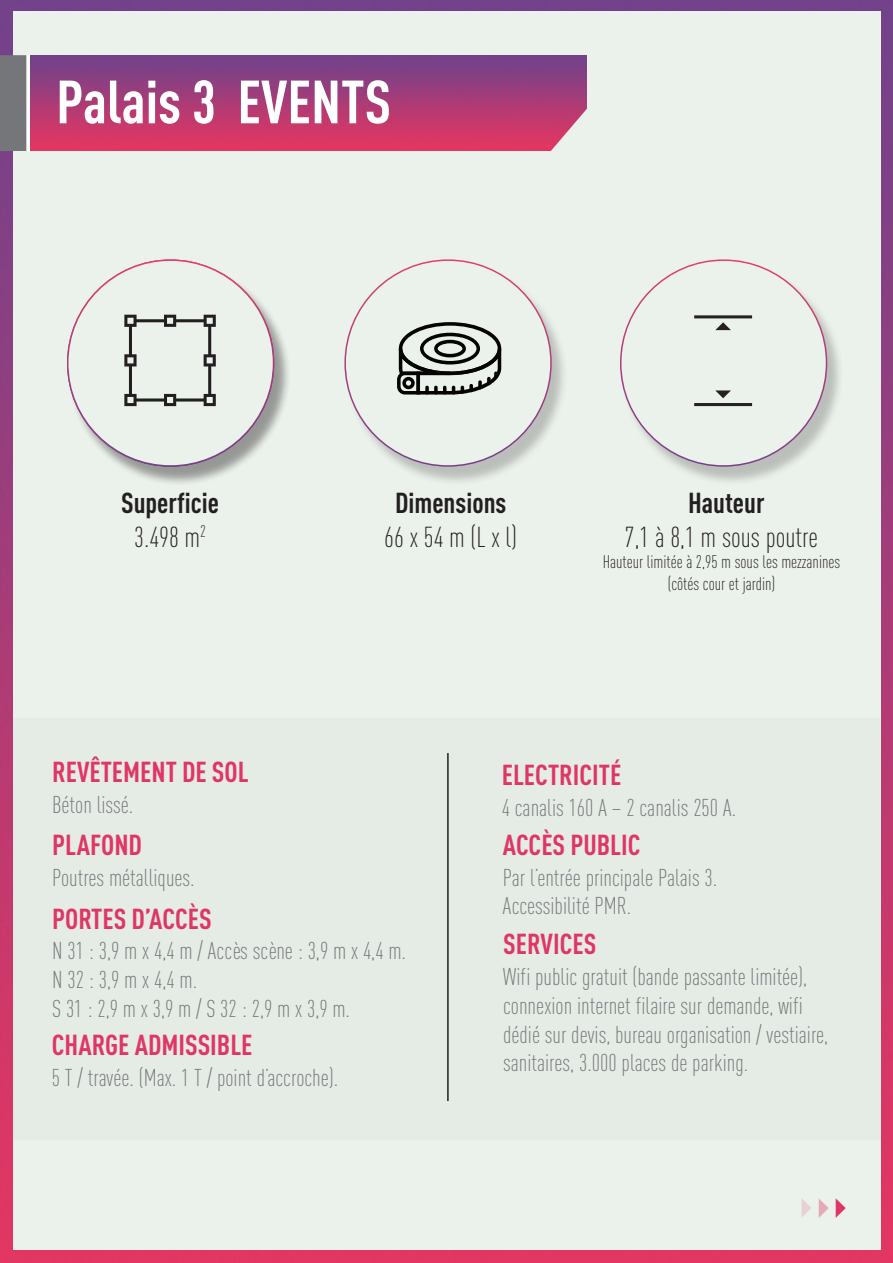
<style>
.page{position:relative;width:893px;height:1263px;background:#fff}
.page>*{position:absolute;margin:0;border:0;box-sizing:border-box;transform-origin:0 0}
.t1{font:700 60px "DIN Cond";color:#fff}
.t2{font:700 28.5px "DIN Cond";color:#df3663}
.t3{font:300 28.5px "DIN Cond";color:#231f20}
.t4{font:700 28.5px "DIN Cond";color:#231f20}
.t5{font:300 24px/28.8px "DIN Cond";color:#757679}
.t6{font:300 18px "DIN Cond";color:#231f20}
</style>
<div class="page">
<img style="left:0;top:0;width:893px;height:1263px">
<div style="left:13px;top:12px;width:867px;height:1238px;background:#ebf1eb"></div>
<div style="left:13px;top:719px;width:867px;height:421px;background:#e5ebe5"></div>
<div style="left:0;top:55px;width:26px;height:96px;background:#757679"></div>
<svg style="left:26px;top:55px;width:5px;height:96px"></svg>
<img style="left:31px;top:55px;width:555px;height:96px">
<svg style="left:533px;top:91px;width:54px;height:60px"></svg>
<div style="left:345px;top:263px;width:223px;height:224px;background:#231f20;opacity:.24"></div>
<div style="left:345px;top:260px;width:206px;height:206px;background:#ebf1eb;border-radius:50%"></div>
<div style="left:67px;top:263px;width:224px;height:224px;background:#231f20;opacity:.24"></div>
<div style="left:68px;top:260px;width:206px;height:206px;background:#ebf1eb;border-radius:50%"></div>
<div style="left:620px;top:263px;width:224px;height:224px;background:#231f20;opacity:.24"></div>
<div style="left:621px;top:260px;width:205px;height:206px;background:#ebf1eb;border-radius:50%"></div>
<svg style="left:124px;top:315px;width:92px;height:91px"></svg>
<svg style="left:694px;top:315px;width:58px;height:91px"></svg>
<svg style="left:397px;top:322px;width:104px;height:72px"></svg>
<hr style="left:447px;top:753px;width:2px;height:348px;background:#231f20">
<svg style="left:836px;top:1198px;width:10px;height:20px"></svg>
<svg style="left:819px;top:1199px;width:10px;height:19px"></svg>
<svg style="left:801px;top:1199px;width:10px;height:18px"></svg>
<p class="t1" style="left:56px;top:65px;width:336px">Palais 3 EVENTS</p>
<p class="t4" style="left:121px;top:485px;width:99px">Superficie</p>
<p class="t4" style="left:395px;top:485px;width:113px">Dimensions</p>
<p class="t4" style="left:688px;top:485px;width:78px">Hauteur</p>
<p class="t3" style="left:134px;top:520px;width:73px">3.498 m<sup>2</sup></p>
<p class="t3" style="left:384px;top:520px;width:134px">66 x 54 m (L x l)</p>
<p class="t3" style="left:625px;top:520px;width:194px">7,1 à 8,1 m sous poutre</p>
<p class="t6" style="left:603px;top:551px;width:239px">Hauteur limitée à 2,95 m sous les mezzanines</p>
<p class="t6" style="left:668px;top:573px;width:109px">(côtés cour et jardin)</p>
<p class="t2" style="left:52px;top:755px;width:198px">REVÊTEMENT DE SOL</p>
<p class="t5" style="left:52px;top:790px;width:83px">Béton lissé.</p>
<p class="t2" style="left:52px;top:828px;width:92px">PLAFOND</p>
<p class="t5" style="left:52px;top:863px;width:144px">Poutres métalliques.</p>
<p class="t2" style="left:52px;top:901px;width:161px">PORTES D’ACCÈS</p>
<p class="t5" style="left:52px;top:936px;width:355px">N 31 : 3,9 m x 4,4 m / Accès scène : 3,9 m x 4,4 m.</p>
<p class="t5" style="left:52px;top:965px;width:147px">N 32 : 3,9 m x 4,4 m.</p>
<p class="t5" style="left:52px;top:994px;width:300px">S 31 : 2,9 m x 3,9 m / S 32 : 2,9 m x 3,9 m.</p>
<p class="t2" style="left:52px;top:1027px;width:202px">CHARGE ADMISSIBLE</p>
<p class="t5" style="left:52px;top:1063px;width:288px">5 T / travée. (Max. 1 T / point d’accroche).</p>
<p class="t2" style="left:502px;top:758px;width:121px">ELECTRICITÉ</p>
<p class="t5" style="left:502px;top:793px;width:236px">4 canalis 160 A – 2 canalis 250 A.</p>
<p class="t2" style="left:503px;top:827px;width:139px">ACCÈS PUBLIC</p>
<p class="t5" style="left:503px;top:863px;width:216px">Par l’entrée principale Palais 3.</p>
<p class="t5" style="left:503px;top:891px;width:130px">Accessibilité PMR.</p>
<p class="t2" style="left:503px;top:926px;width:95px">SERVICES</p>
<p class="t5" style="left:503px;top:962px;width:327px">Wifi public gratuit (bande passante limitée), connexion internet filaire sur demande, wifi dédié sur devis, bureau organisation / vestiaire, sanitaires, 3.000 places de parking.</p>
</div>
